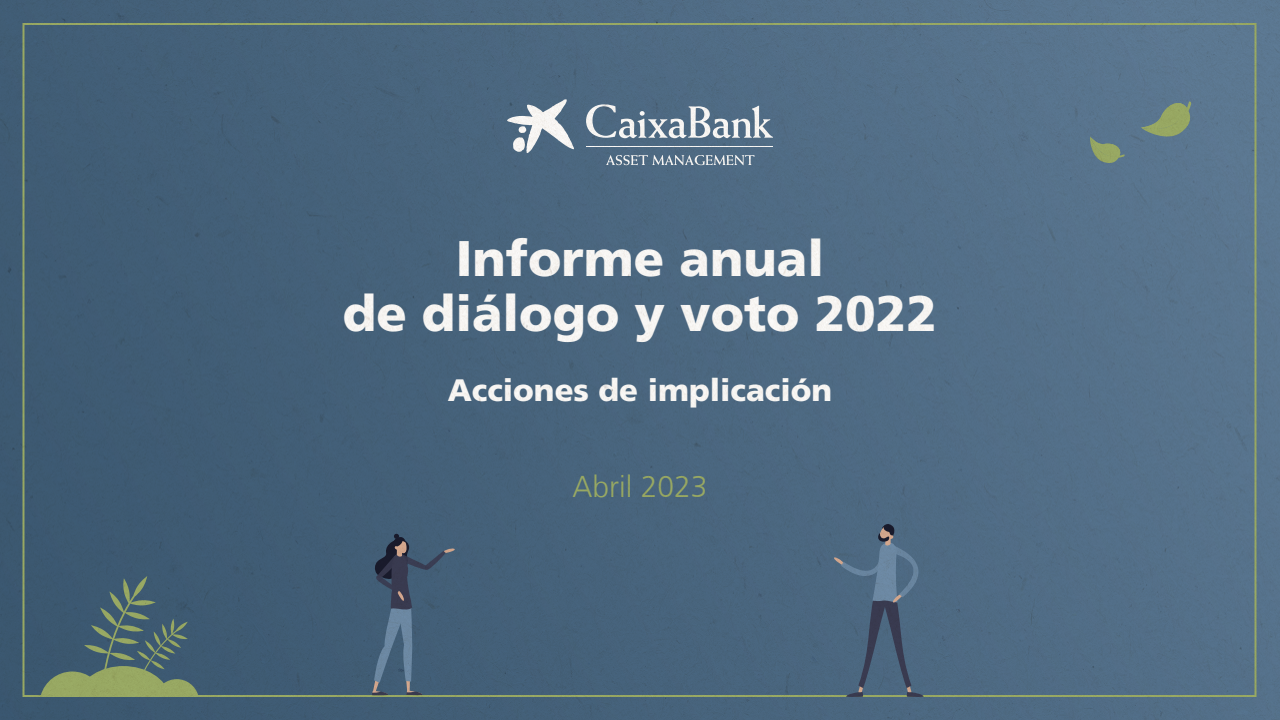
<style>
.page{position:relative;width:1280px;height:720px;background:#fff}
.page>*{position:absolute;margin:0;border:0;box-sizing:border-box;transform-origin:0 0}
.t1{font:900 50px/55px "La Caixa Frutiger";color:#fff;text-align:center}
.t2{font:900 31px "La Caixa Frutiger";color:#fff}
.t3{font:300 30px "La Caixa Frutiger";color:#9daf68}
</style>
<div class="page">
<img style="left:0;top:0;width:1280px;height:720px">
<p class="t1" style="left:343px;top:231px;width:596px">Informe anual<br>de diálogo y voto 2022</p>
<p class="t2" style="left:448px;top:371px;width:386px">Acciones de implicación</p>
<p class="t3" style="left:572px;top:469px;width:137px">Abril 2023</p>
</div>
